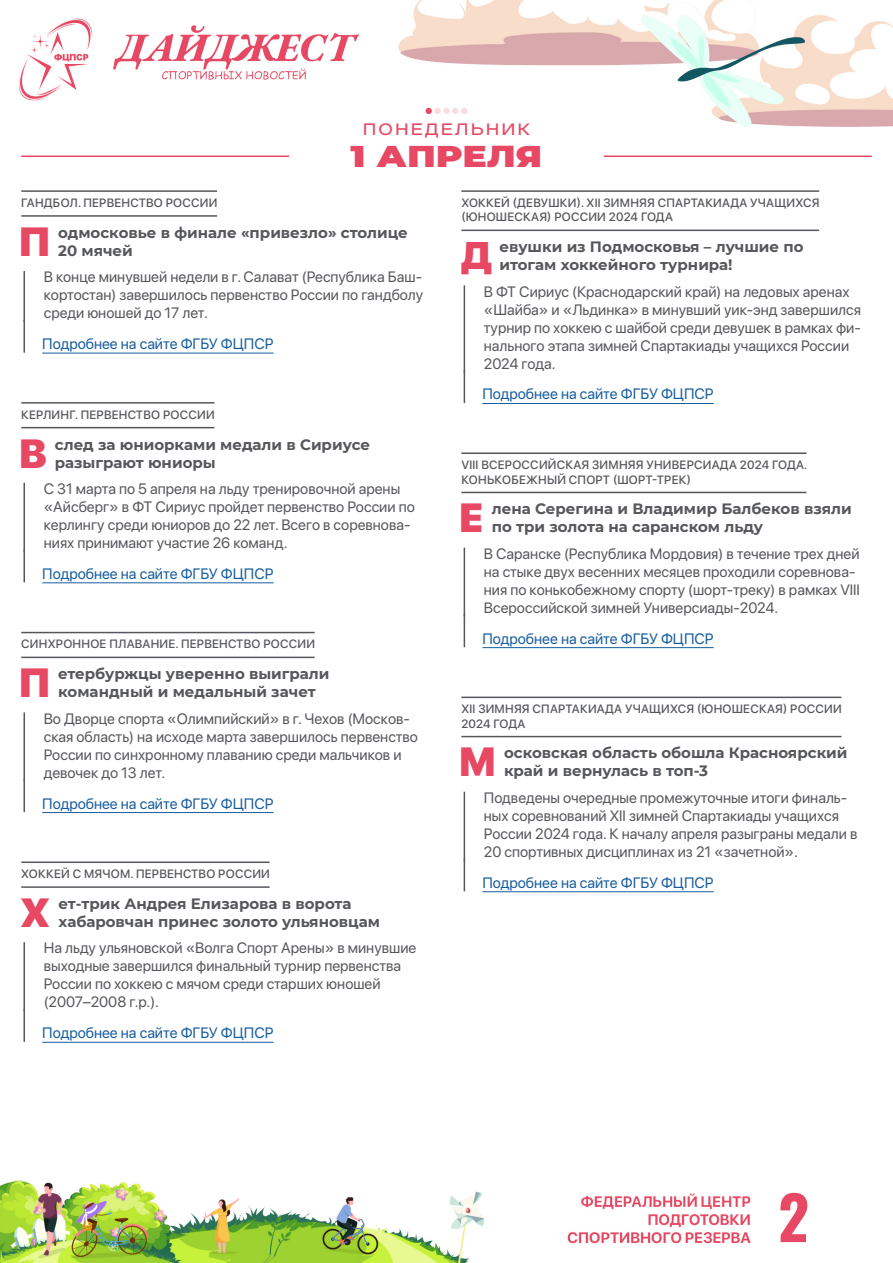
<style>
.page{position:relative;width:893px;height:1263px;background:#fff}
.page>*{position:absolute;margin:0;border:0;box-sizing:border-box;transform-origin:0 0}
.t1{font:700 60px "Oswald";color:#e74863}
.Заголовок_1{font:900 40.5px "SF Pro Display";color:#e74863}
.Заголовок_1-2{font:900 38.25px "SF Pro Display";color:#e74863}
.t2{font:900 30px "Montserrat";color:#e74863;scale:1.2 1}
.t3{font:500 16.5px "Steppe";letter-spacing:.08em;color:#e74863;scale:1.09 1}
.Текст{font:15px/18px "SF Pro Display";color:#56575c}
.Заголовок_1-3{font:700 15px/18px "Montserrat";color:#56575c}
.Гиперссылка{font:15px "SF Pro Display";color:#175d9e}
.Подзаголовок{font:italic 500 12px/14.4px "SF Pro Display";letter-spacing:.02em;color:#56575c}
</style>
<div class="page">
<img style="left:0;top:0;width:893px;height:1263px">
<hr style="left:21px;top:156px;width:268px;height:1px;background:#e74863">
<hr style="left:604px;top:156px;width:268px;height:1px;background:#e74863">
<svg style="left:426px;top:108px;width:6px;height:6px"></svg>
<div style="left:434px;top:108px;width:7px;height:6px;background:#fadbe0;border-radius:50%"></div>
<div style="left:443px;top:108px;width:7px;height:6px;background:#fadbe0;border-radius:50%"></div>
<svg style="left:452px;top:108px;width:15px;height:6px"></svg>
<hr style="left:21px;top:215px;width:196px;height:2px;background:#56575c">
<hr style="left:21px;top:190px;width:196px;height:2px;background:#56575c">
<hr style="left:24px;top:271px;width:1px;height:51px;background:#56575c">
<hr style="left:24px;top:320px;width:1px;height:33px;background:#56575c">
<hr style="left:42px;top:353px;width:232px;height:1px;background:#175d9e">
<hr style="left:21px;top:427px;width:193px;height:1px;background:#56575c">
<hr style="left:21px;top:402px;width:193px;height:2px;background:#56575c">
<hr style="left:24px;top:483px;width:1px;height:69px;background:#56575c">
<hr style="left:24px;top:549px;width:1px;height:33px;background:#56575c">
<hr style="left:42px;top:582px;width:232px;height:1px;background:#175d9e">
<hr style="left:21px;top:657px;width:294px;height:1px;background:#56575c">
<hr style="left:21px;top:632px;width:294px;height:1px;background:#56575c">
<hr style="left:24px;top:712px;width:1px;height:69px;background:#56575c">
<hr style="left:24px;top:779px;width:1px;height:33px;background:#56575c">
<hr style="left:42px;top:812px;width:232px;height:1px;background:#175d9e">
<hr style="left:21px;top:886px;width:249px;height:2px;background:#56575c">
<hr style="left:21px;top:861px;width:249px;height:2px;background:#56575c">
<hr style="left:24px;top:942px;width:1px;height:69px;background:#56575c">
<hr style="left:24px;top:1009px;width:1px;height:33px;background:#56575c">
<hr style="left:42px;top:1042px;width:232px;height:1px;background:#175d9e">
<hr style="left:461px;top:230px;width:358px;height:1px;background:#56575c">
<hr style="left:461px;top:190px;width:358px;height:2px;background:#56575c">
<hr style="left:464px;top:285px;width:1px;height:87px;background:#56575c">
<hr style="left:464px;top:370px;width:1px;height:33px;background:#56575c">
<hr style="left:482px;top:403px;width:232px;height:1px;background:#175d9e">
<hr style="left:461px;top:492px;width:345px;height:1px;background:#56575c">
<hr style="left:461px;top:452px;width:345px;height:2px;background:#56575c">
<hr style="left:464px;top:547px;width:1px;height:69px;background:#56575c">
<hr style="left:464px;top:614px;width:1px;height:33px;background:#56575c">
<hr style="left:482px;top:647px;width:232px;height:1px;background:#175d9e">
<hr style="left:461px;top:736px;width:380px;height:1px;background:#56575c">
<hr style="left:461px;top:697px;width:380px;height:1px;background:#56575c">
<hr style="left:464px;top:792px;width:1px;height:68px;background:#56575c">
<hr style="left:464px;top:858px;width:1px;height:33px;background:#56575c">
<hr style="left:482px;top:891px;width:232px;height:1px;background:#175d9e">
<p class="t3" style="left:362px;top:119px;width:156px">ПОНЕДЕЛЬНИК</p>
<h3 class="t2" style="left:351px;top:134px;width:161px">1 АПРЕЛЯ</h3>
<p class="Подзаголовок" style="left:21px;top:195px;width:198px">ГАНДБОЛ. ПЕРВЕНСТВО РОССИИ</p>
<p class="Заголовок_1" style="left:19px;top:212px;width:33px">П</p>
<p class="Заголовок_1-3" style="left:58px;top:223px;width:351px">одмосковье в финале «привезло» столице<br>20 мячей</p>
<p class="Текст" style="left:44px;top:267px;width:381px;text-align:justify">В конце минувшей недели в г. Салават (Республика Баш&shy;кортостан) завершилось первенство России по гандболу среди юношей до 17 лет.</p>
<p class="Гиперссылка" style="left:42px;top:333px;width:233px">Подробнее на сайте ФГБУ ФЦПСР</p>
<p class="Подзаголовок" style="left:21px;top:407px;width:195px">КЕРЛИНГ. ПЕРВЕНСТВО РОССИИ</p>
<p class="Заголовок_1" style="left:19px;top:423px;width:29px">В</p>
<p class="Заголовок_1-3" style="left:55px;top:434px;width:317px">след за юниорками медали в Сириусе разыграют юниоры</p>
<p class="Текст" style="left:44px;top:479px;width:373px">С 31 марта по 5 апреля на льду тренировочной арены «Айсберг» в ФТ Сириус пройдет первенство России по керлингу среди юниоров до 22 лет. Всего в соревнова&shy;ниях принимают участие 26 команд.</p>
<p class="Гиперссылка" style="left:42px;top:563px;width:233px">Подробнее на сайте ФГБУ ФЦПСР</p>
<p class="Подзаголовок" style="left:21px;top:636px;width:295px">СИНХРОННОЕ ПЛАВАНИЕ. ПЕРВЕНСТВО РОССИИ</p>
<p class="Заголовок_1" style="left:19px;top:653px;width:33px">П</p>
<p class="Заголовок_1-3" style="left:58px;top:664px;width:273px">етербуржцы уверенно выиграли командный и медальный зачет</p>
<p class="Текст" style="left:44px;top:708px;width:376px">Во Дворце спорта «Олимпийский» в г. Чехов (Москов&shy;ская область) на исходе марта завершилось первенство России по синхронному плаванию среди мальчиков и девочек до 13 лет.</p>
<p class="Гиперссылка" style="left:42px;top:792px;width:233px">Подробнее на сайте ФГБУ ФЦПСР</p>
<p class="Подзаголовок" style="left:21px;top:866px;width:250px">ХОККЕЙ С МЯЧОМ. ПЕРВЕНСТВО РОССИИ</p>
<p class="Заголовок_1" style="left:20px;top:883px;width:32px">Х</p>
<p class="Заголовок_1-3" style="left:59px;top:894px;width:323px">ет-трик Андрея Елизарова в ворота хабаровчан принес золото ульяновцам</p>
<p class="Текст" style="left:44px;top:938px;width:374px">На льду ульяновской «Волга Спорт Арены» в минувшие выходные завершился финальный турнир первенства России по хоккею с мячом среди старших юношей (2007–2008 г.р.).</p>
<p class="Гиперссылка" style="left:42px;top:1022px;width:233px">Подробнее на сайте ФГБУ ФЦПСР</p>
<p class="Подзаголовок" style="left:461px;top:195px;width:360px">ХОККЕЙ (ДЕВУШКИ). XII ЗИМНЯЯ СПАРТАКИАДА УЧАЩИХСЯ (ЮНОШЕСКАЯ) РОССИИ 2024 ГОДА</p>
<p class="Заголовок_1-2" style="left:461px;top:227px;width:32px">Д</p>
<p class="Заголовок_1-3" style="left:499px;top:237px;width:306px">евушки из Подмосковья – лучшие по итогам хоккейного турнира!</p>
<p class="Текст" style="left:484px;top:281px;width:379px">В ФТ Сириус (Краснодарский край) на ледовых аренах «Шайба» и «Льдинка» в минувший уик-энд завершился турнир по хоккею с шайбой среди девушек в рамках фи&shy;нального этапа зимней Спартакиады учащихся России 2024 года.</p>
<p class="Гиперссылка" style="left:482px;top:383px;width:233px">Подробнее на сайте ФГБУ ФЦПСР</p>
<p class="Подзаголовок" style="left:461px;top:457px;width:348px">VIII ВСЕРОССИЙСКАЯ ЗИМНЯЯ УНИВЕРСИАДА 2024 ГОДА.<br>КОНЬКОБЕЖНЫЙ СПОРТ (ШОРТ-ТРЕК)</p>
<p class="Заголовок_1" style="left:459px;top:488px;width:26px">Е</p>
<p class="Заголовок_1-3" style="left:492px;top:499px;width:361px">лена Серегина и Владимир Балбеков взяли по три золота на саранском льду</p>
<p class="Текст" style="left:484px;top:544px;width:378px">В Саранске (Республика Мордовия) в течение трех дней на стыке двух весенних месяцев проходили соревнова&shy;ния по конькобежному спорту (шорт-треку) в рамках VIII Всероссийской зимней Универсиады-2024.</p>
<p class="Гиперссылка" style="left:482px;top:627px;width:233px">Подробнее на сайте ФГБУ ФЦПСР</p>
<p class="Подзаголовок" style="left:461px;top:701px;width:382px">XII ЗИМНЯЯ СПАРТАКИАДА УЧАЩИХСЯ (ЮНОШЕСКАЯ) РОССИИ<br>2024 ГОДА</p>
<p class="Заголовок_1" style="left:459px;top:732px;width:38px">М</p>
<p class="Заголовок_1-3" style="left:504px;top:743px;width:345px">осковская область обошла Красноярский край и вернулась в топ-3</p>
<p class="Текст" style="left:484px;top:788px;width:375px">Подведены очередные промежуточные итоги финаль&shy;ных соревнований XII зимней Спартакиады учащихся России 2024 года. К началу апреля разыграны медали в 20 спортивных дисциплинах из 21 «зачетной».</p>
<p class="Гиперссылка" style="left:482px;top:872px;width:233px">Подробнее на сайте ФГБУ ФЦПСР</p>
<h1 class="t1" style="left:778px;top:1186px;width:32px">2</h1>
</div>
